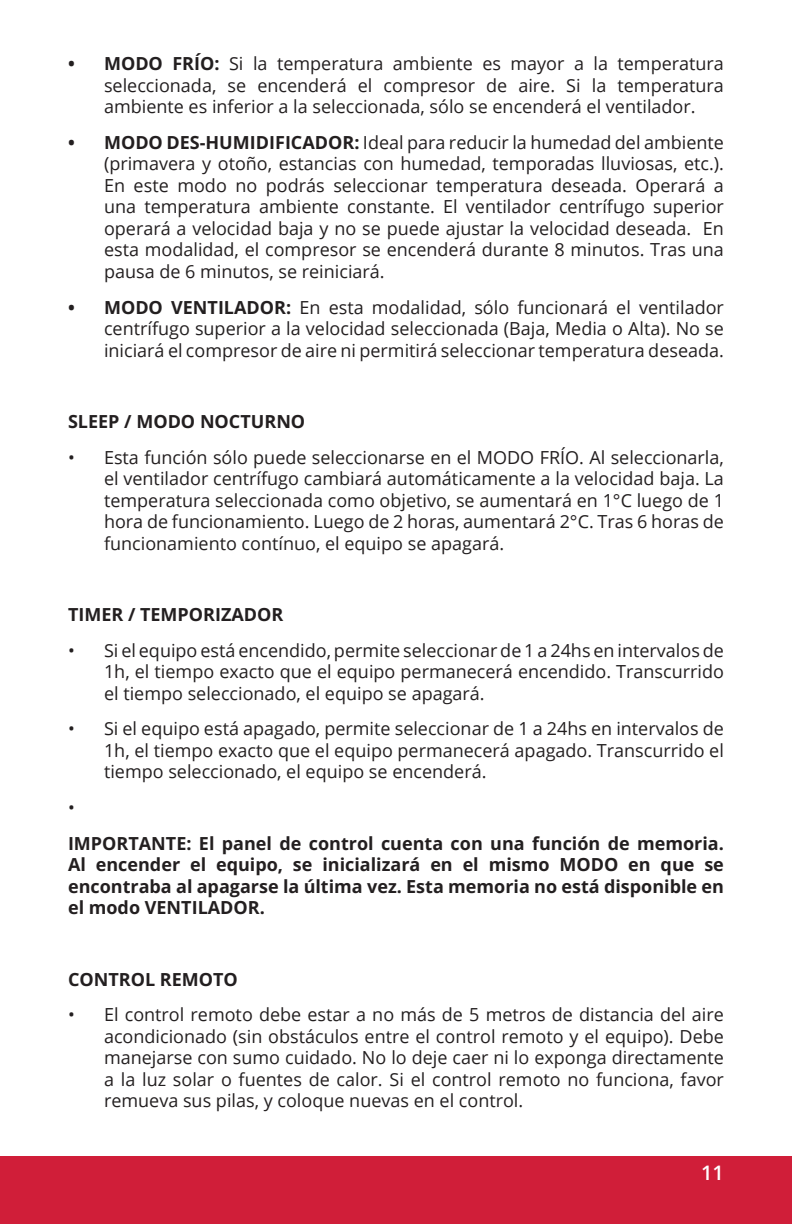
<style>
.page{position:relative;width:792px;height:1224px;background:#fff}
.page>*{position:absolute;margin:0;border:0;box-sizing:border-box;transform-origin:0 0}
.t1{font:600 20px "Open Sans";color:#fff}
.t2{font:18px/21.6px "Open Sans";color:#231f20;text-align:justify}
.t3{font:700 18px/21.6px "Open Sans";color:#231f20;text-align:justify}
.s1{font-weight:700}
</style>
<div class="page">
<div style="left:0;top:1156px;width:792px;height:68px;background:#d01e39"></div>
<p class="t2" style="left:104px;top:52px;width:621px;text-indent:-36px"><span class="s1">• MODO FRÍO:</span> Si la temperatura ambiente es mayor a la temperatura seleccionada, se encenderá el compresor de aire. Si la temperatura ambiente es inferior a la seleccionada, sólo se encenderá el ventilador.</p>
<p class="t2" style="left:104px;top:131px;width:621px;text-indent:-36px"><span class="s1">• MODO DES-HUMIDIFICADOR:</span> Ideal para reducir la humedad del ambiente (primavera y otoño, estancias con humedad, temporadas lluviosas, etc.).<br>En este modo no podrás seleccionar temperatura deseada. Operará a una temperatura ambiente constante. El ventilador centrífugo superior operará a velocidad baja y no se puede ajustar la velocidad deseada. En esta modalidad, el compresor se encenderá durante 8 minutos. Tras una pausa de 6 minutos, se reiniciará.</p>
<p class="t2" style="left:104px;top:296px;width:621px;text-indent:-36px"><span class="s1">• MODO VENTILADOR:</span> En esta modalidad, sólo funcionará el ventilador centrífugo superior a la velocidad seleccionada (Baja, Media o Alta). No se iniciará el compresor de aire ni permitirá seleccionar temperatura deseada.</p>
<p class="t3" style="left:68px;top:410px;width:239px">SLEEP / MODO NOCTURNO</p>
<p class="t2" style="left:104px;top:446px;width:621px;text-indent:-36px">• Esta función sólo puede seleccionarse en el MODO FRÍO. Al seleccionarla, el ventilador centrífugo cambiará automáticamente a la velocidad baja. La temperatura seleccionada como objetivo, se aumentará en 1°C luego de 1 hora de funcionamiento. Luego de 2 horas, aumentará 2°C. Tras 6 horas de funcionamiento contínuo, el equipo se apagará.</p>
<p class="t3" style="left:68px;top:603px;width:217px">TIMER / TEMPORIZADOR</p>
<p class="t2" style="left:104px;top:639px;width:621px;text-indent:-36px">• Si el equipo está encendido, permite seleccionar de 1 a 24hs en intervalos de 1h, el tiempo exacto que el equipo permanecerá encendido. Transcurrido el tiempo seleccionado, el equipo se apagará.</p>
<p class="t2" style="left:104px;top:718px;width:621px;text-indent:-36px">• Si el equipo está apagado, permite seleccionar de 1 a 24hs en intervalos de 1h, el tiempo exacto que el equipo permanecerá apagado. Transcurrido el tiempo seleccionado, el equipo se encenderá.</p>
<p class="t2" style="left:68px;top:796px;width:8px">•</p>
<p class="t3" style="left:68px;top:832px;width:657px">IMPORTANTE: El panel de control cuenta con una función de memoria.<br>Al encender el equipo, se inicializará en el mismo MODO en que se encontraba al apagarse la última vez. Esta memoria no está disponible en el modo VENTILADOR.</p>
<p class="t3" style="left:68px;top:968px;width:171px">CONTROL REMOTO</p>
<p class="t2" style="left:104px;top:1003px;width:621px;text-indent:-36px">• El control remoto debe estar a no más de 5 metros de distancia del aire acondicionado (sin obstáculos entre el control remoto y el equipo). Debe manejarse con sumo cuidado. No lo deje caer ni lo exponga directamente a la luz solar o fuentes de calor. Si el control remoto no funciona, favor remueva sus pilas, y coloque nuevas en el control.</p>
<p class="t1" style="left:701px;top:1160px;width:24px">11</p>
</div>
